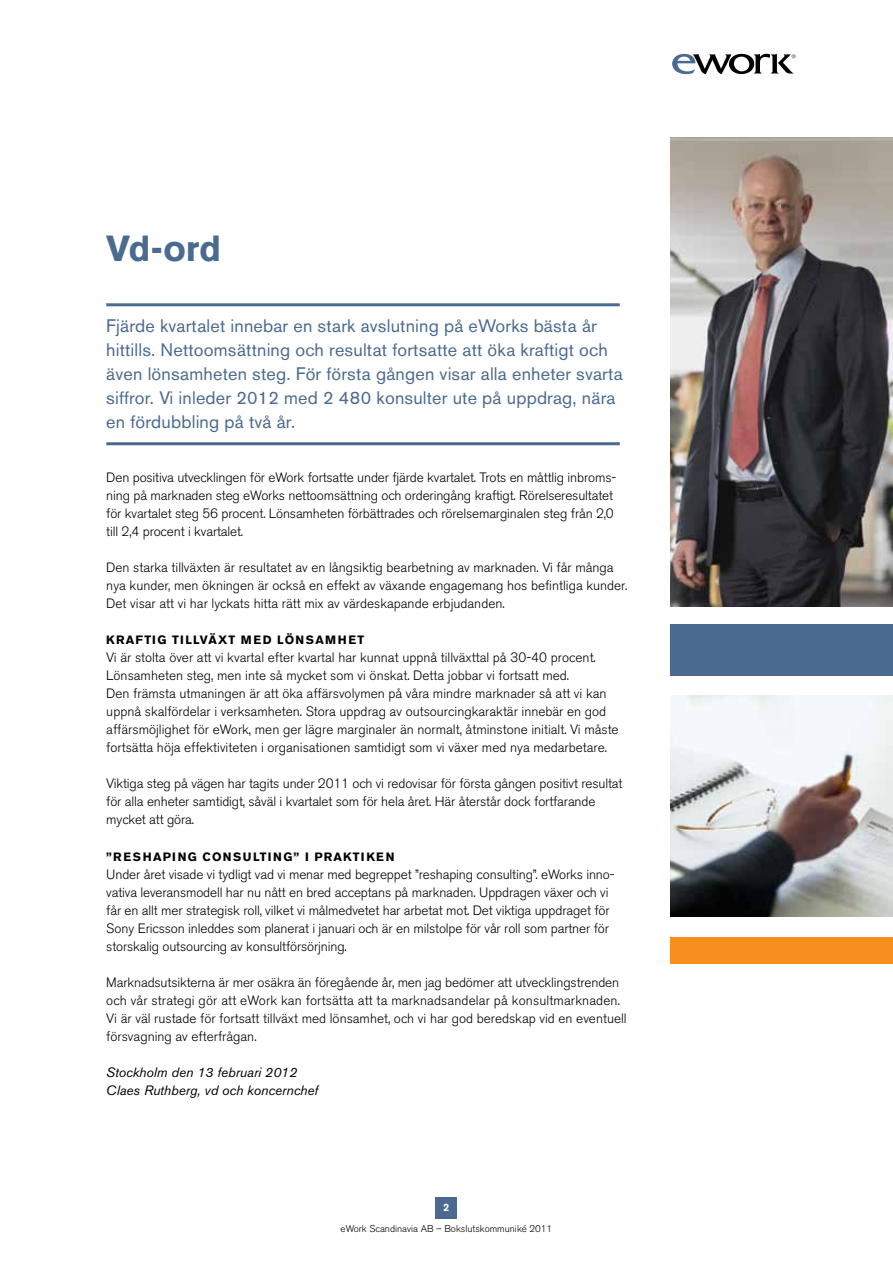
<style>
.page{position:relative;width:893px;height:1263px;background:#fff}
.page>*{position:absolute;margin:0;border:0;box-sizing:border-box;transform-origin:0 0}
.t1{font:700 36px "Akzidenz Grotesk BE";color:#4b6a8f}
.t2{font:18px/24px "Akzidenz Grotesk BE";letter-spacing:.01em;color:#4b6a8f}
.t3{font:300 13.5px/18px "Akzidenz Grotesk BE";letter-spacing:-.01em;color:#000}
.t4{font:italic 13.5px/18px "Akzidenz Grotesk BE";color:#000}
.t5{font:700 12px "Akzidenz Grotesk BE";letter-spacing:.1em;color:#000}
.t6{font:700 10.5px "Akzidenz Grotesk BE";color:#fff}
.t7{font:300 9.75px "Akzidenz Grotesk BE";color:#000}
</style>
<div class="page">
<div style="left:436px;top:1197px;width:21px;height:21px;background:#4b6a8f"></div>
<img style="left:670px;top:137px;width:223px;height:470px">
<div style="left:670px;top:625px;width:223px;height:51px;background:#4b6a8f"></div>
<div style="left:670px;top:936px;width:223px;height:27px;background:#f78f1e"></div>
<img style="left:670px;top:695px;width:223px;height:222px">
<svg style="left:672px;top:54px;width:124px;height:20px"></svg>
<hr style="left:106px;top:442px;width:514px;height:3px;background:#4b6a8f">
<hr style="left:106px;top:303px;width:514px;height:3px;background:#4b6a8f">
<h1 class="t1" style="left:106px;top:227px;width:116px">VD-ORD</h1>
<p class="t2" style="left:106px;top:314px;width:518px">Fjärde kvartalet innebar en stark avslutning på eWorks bästa år hittills. Nettoomsättning och resultat fortsatte att öka kraftigt och även lönsamheten steg. För första gången visar alla enheter svarta siffror. Vi inleder 2012 med 2 480 konsulter ute på uppdrag, nära en fördubbling på två år.</p>
<p class="t3" style="left:106px;top:469px;width:511px">Den positiva utvecklingen för eWork fortsatte under fjärde kvartalet. Trots en måttlig inbroms&shy;ning på marknaden steg eWorks nettoomsättning och orderingång kraftigt. Rörelseresultatet för kvartalet steg 56 procent. Lönsamheten förbättrades och rörelsemarginalen steg från 2,0 till 2,4 procent i kvartalet.</p>
<p class="t3" style="left:106px;top:559px;width:522px">Den starka tillväxten är resultatet av en långsiktig bearbetning av marknaden. Vi får många nya kunder, men ökningen är också en effekt av växande engagemang hos befintliga kunder.<br>Det visar att vi har lyckats hitta rätt mix av värdeskapande erbjudanden.</p>
<p class="t5" style="left:106px;top:633px;width:20px">KRAFTIG</p>
<p class="t5" style="left:172px;top:633px;width:9px">TILLVÄ</p>
<p class="t5" style="left:218px;top:633px;width:34px">XT MED</p>
<p class="t5" style="left:277px;top:633px;width:11px">LÖNSAMHET</p>
<p class="t3" style="left:106px;top:649px;width:514px">Vi är stolta över att vi kvartal efter kvartal har kunnat uppnå tillväxttal på 30-40 procent.<br>Lönsamheten steg, men inte så mycket som vi önskat. Detta jobbar vi fortsatt med.<br>Den främsta utmaningen är att öka affärsvolymen på våra mindre marknader så att vi kan uppnå skalfördelar i verksamheten. Stora uppdrag av outsourcingkaraktär innebär en god affärsmöjlighet för eWork, men ger lägre marginaler än normalt, åtminstone initialt. Vi måste fortsätta höja effektiviteten i organisationen samtidigt som vi växer med nya medarbetare.</p>
<p class="t3" style="left:106px;top:775px;width:518px">Viktiga steg på vägen har tagits under 2011 och vi redovisar för första gången positivt resultat för alla enheter samtidigt, såväl i kvartalet som för hela året. Här återstår dock fortfarande mycket att göra.</p>
<p class="t5" style="left:106px;top:849px;width:28px">”RESHA</p>
<p class="t5" style="left:163px;top:849px;width:19px">PING</p>
<p class="t5" style="left:203px;top:849px;width:10px">CONSULTING</p>
<p class="t5" style="left:294px;top:849px;width:40px">” I PRAKTIKEN</p>
<p class="t3" style="left:106px;top:865px;width:510px">Under året visade vi tydligt vad vi menar med begreppet ”reshaping consulting”. eWorks inno&shy;vativa leveransmodell har nu nått en bred acceptans på marknaden. Uppdragen växer och vi får en allt mer strategisk roll, vilket vi målmedvetet har arbetat mot. Det viktiga uppdraget för Sony Ericsson inleddes som planerat i januari och är en milstolpe för vår roll som partner för storskalig outsourcing av konsultförsörjning.</p>
<p class="t3" style="left:106px;top:973px;width:522px">Marknadsutsikterna är mer osäkra än föregående år, men jag bedömer att utvecklingstrenden och vår strategi gör att eWork kan fortsätta att ta marknadsandelar på konsultmarknaden.<br>Vi är väl rustade för fortsatt tillväxt med lönsamhet, och vi har god beredskap vid en eventuell försvagning av efterfrågan.</p>
<p class="t4" style="left:106px;top:1063px;width:213px">Stockholm den 13 februari 2012<br>Claes Ruthberg, vd och koncernchef</p>
<p class="t6" style="left:444px;top:1201px;width:7px">2</p>
<p class="t7" style="left:341px;top:1223px;width:213px">eWork Scandinavia AB – Bokslutskommuniké 2011</p>
</div>
